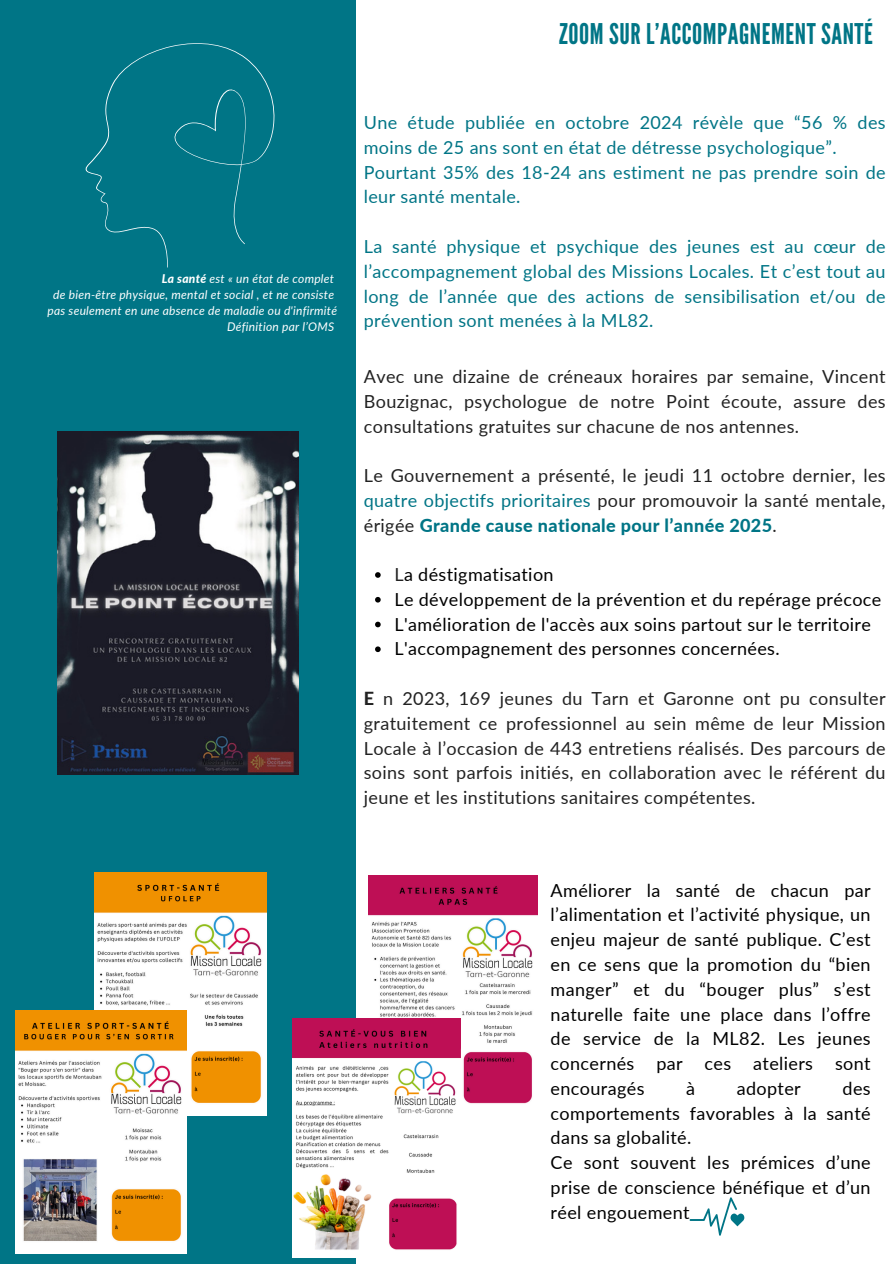
<style>
.page{position:relative;width:894px;height:1264px;background:#fff}
.page>*{position:absolute;margin:0;border:0;box-sizing:border-box;transform-origin:0 0}
.t1{font:28.5px "League Gothic";letter-spacing:.02em;color:#007586}
.t2{font:18px/24.8px "Lato";letter-spacing:.02em;color:#222;text-align:justify}
.t3{font:18px/24.8px "Lato";letter-spacing:.02em;color:#000;text-align:justify}
.t4{font:18px/24.8px "Lato";letter-spacing:.02em;color:#007586}
.t5{font:italic 12px/16px "Lato";letter-spacing:.02em;color:#fff;text-align:right}
.s1{font-weight:800}
.s2{color:#007586}
.s3{font-weight:800;color:#007586}
.s4{color:#222}
</style>
<div class="page">
<div style="left:0;top:0;width:356px;height:1263px;background:#007586"></div>
<img style="left:57px;top:431px;width:241px;height:343px">
<img style="left:94px;top:872px;width:172px;height:243px">
<img style="left:15px;top:1010px;width:171px;height:243px">
<img style="left:368px;top:876px;width:169px;height:228px">
<img style="left:292px;top:1018px;width:168px;height:239px">
<svg style="left:689px;top:1197px;width:55px;height:38px"></svg>
<svg style="left:85px;top:43px;width:190px;height:224px"></svg>
<svg style="left:375px;top:572px;width:5px;height:6px"></svg>
<svg style="left:375px;top:597px;width:5px;height:5px"></svg>
<svg style="left:375px;top:621px;width:5px;height:6px"></svg>
<svg style="left:375px;top:646px;width:5px;height:6px"></svg>
<p class="t1" style="left:559px;top:18px;width:315px">ZOOM SUR L’ACCOMPAGNEMENT SANTÉ</p>
<h2 class="t5" style="left:162px;top:270px;width:174px"><span class="s1">La santé</span> est « un état de complet</h2>
<h2 class="t5" style="left:53px;top:286px;width:282px">de bien-être physique, mental et social , et ne consiste</h2>
<p class="t5" style="left:48px;top:302px;width:291px">pas seulement en une absence de maladie ou d'infirmité<br>Définition par l’OMS</p>
<p class="t4" style="left:364px;top:110px;width:523px">Une étude publiée en octobre 2024 révèle que “56 % des moins de 25 ans sont en état de détresse psychologique”.<br>Pourtant 35% des 18-24 ans estiment ne pas prendre soin de leur santé mentale.</p>
<p class="t4" style="left:364px;top:234px;width:523px;text-align:justify">La santé physique et psychique des jeunes est au cœur de l’accompagnement global des Missions Locales. Et c’est tout au long de l’année que des actions de sensibilisation et/ou de prévention sont menées à la ML82.</p>
<p class="t2" style="left:364px;top:364px;width:523px">Avec une dizaine de créneaux horaires par semaine, Vincent Bouzignac, psychologue de notre Point écoute, assure des consultations gratuites sur chacune de nos antennes.</p>
<p class="t2" style="left:364px;top:463px;width:523px">Le Gouvernement a présenté, le jeudi 11 octobre dernier, les <span class="s2">quatre objectifs prioritaires</span> pour promouvoir la santé mentale, érigée <span class="s3">Grande cause nationale pour l’année 2025</span>.</p>
<p class="t3" style="left:394px;top:562px;width:161px"><span class="s4">L</span>a déstigmatisation</p>
<p class="t3" style="left:394px;top:586px;width:488px">Le développement de la prévention et du repérage précoce</p>
<h1 class="t3" style="left:394px;top:611px;width:478px">L'amélioration de l'accès aux soins partout sur le territoire</h1>
<h2 class="t3" style="left:394px;top:636px;width:386px">L'accompagnement des personnes concernées.</h2>
<h2 class="t2" style="left:364px;top:685px;width:523px"><span class="s1">E</span> n 2023, 169 jeunes du Tarn et Garonne ont pu consulter gratuitement ce professionnel au sein même de leur Mission Locale à l’occasion de 443 entretiens réalisés. Des parcours de soins sont parfois initiés, en collaboration avec le référent du jeune et les institutions sanitaires compétentes.</h2>
<p class="t3" style="left:550px;top:877px;width:321px">Améliorer la santé de chacun par l’alimentation et l’activité physique, un enjeu majeur de santé publique. C’est en ce sens que la promotion du “bien manger” et du “bouger plus” s’est naturelle faite une place dans l’offre de service de la ML82. Les jeunes concernés par ces ateliers sont encouragés</p>
<p class="t3" style="left:550px;top:1075px;width:321px;text-align:left;text-indent:292px">des comportements favorables à la santé dans sa globalité.<br>Ce sont souvent les prémices d’une prise de conscience bénéfique et d’un réel engouement</p>
<p class="t3" style="left:686px;top:1075px;width:10px">à</p>
<p class="t3" style="left:736px;top:1075px;width:65px">adopter</p>
</div>
